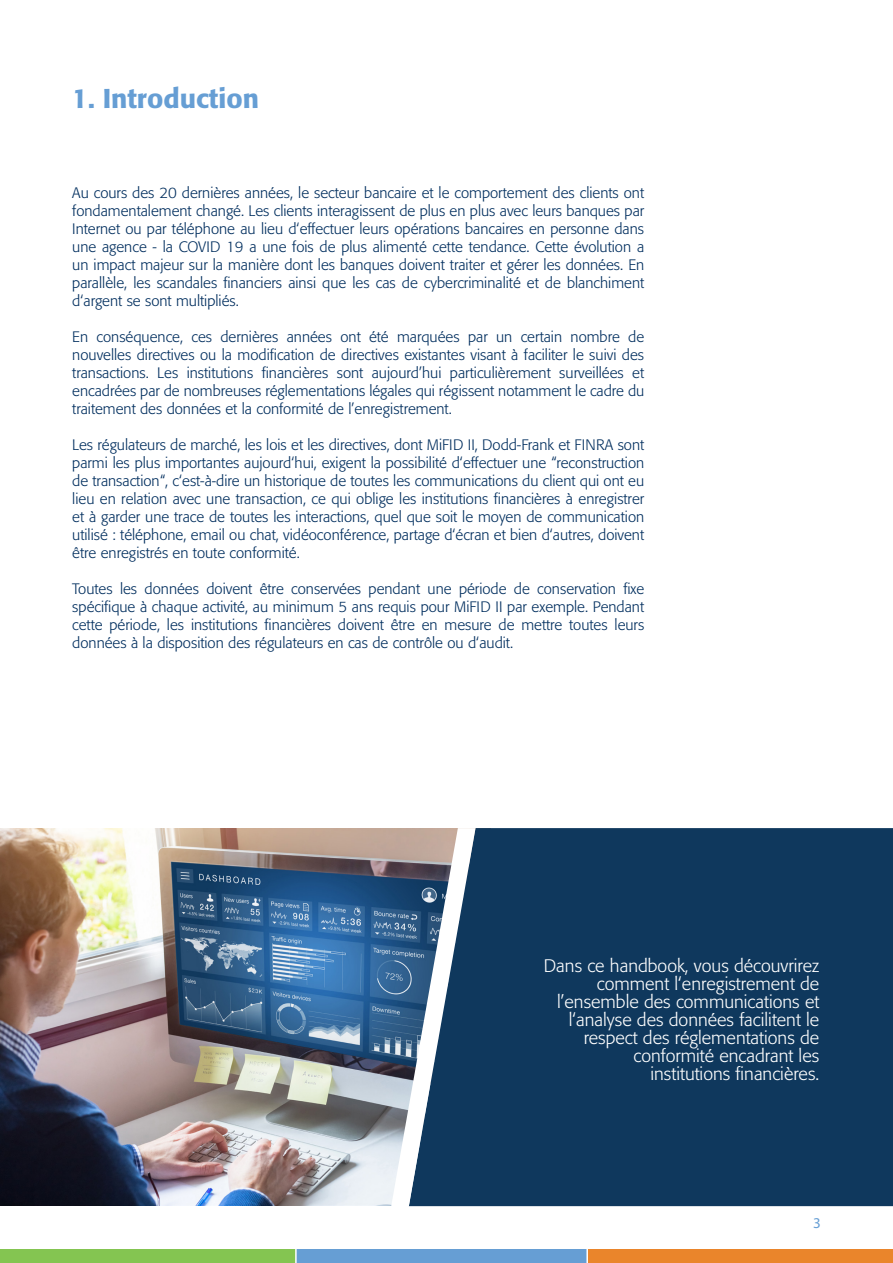
<style>
.page{position:relative;width:893px;height:1263px;background:#fff}
.page>*{position:absolute;margin:0;border:0;box-sizing:border-box;transform-origin:0 0}
.Ü1{font:500 27px "Formata BQ";color:#669ed4}
.Fließtext{font:300 18px/18px "Formata BQ";color:#fff;text-align:right}
.Fließtext-2{font:300 15px/18px "Formata BQ";color:#002e5e;text-align:justify}
.t1{font:15px "Myriad Pro";color:#669ed4}
</style>
<div class="page">
<div style="left:0;top:1249px;width:296px;height:14px;background:#84c551"></div>
<div style="left:296px;top:1249px;width:291px;height:14px;background:#669ed4"></div>
<div style="left:587px;top:1249px;width:306px;height:14px;background:#ea852b"></div>
<hr style="left:295px;top:1242px;width:2px;height:21px;background:#fff">
<svg style="left:586px;top:1249px;width:2px;height:14px"></svg>
<img style="left:0;top:828px;width:391px;height:377px">
<div style="left:476px;top:828px;width:417px;height:378px;background:#0f385d"></div>
<svg style="left:391px;top:828px;width:85px;height:378px"></svg>
<p class="Ü1" style="left:72px;top:82px;width:188px">1. Introduction</p>
<p class="Fließtext-2" style="left:72px;top:184px;width:573px">Au cours des 20 dernières années, le secteur bancaire et le comportement des clients ont fondamentalement changé. Les clients interagissent de plus en plus avec leurs banques par Internet ou par téléphone au lieu d‘effectuer leurs opérations bancaires en personne dans une agence - la COVID 19 a une fois de plus alimenté cette tendance. Cette évolution a un impact majeur sur la manière dont les banques doivent traiter et gérer les données. En parallèle, les scandales financiers ainsi que les cas de cybercriminalité et de blanchiment d‘argent se sont multipliés.</p>
<p class="Fließtext-2" style="left:72px;top:328px;width:573px">En conséquence, ces dernières années ont été marquées par un certain nombre de nouvelles directives ou la modification de directives existantes visant à faciliter le suivi des transactions. Les institutions financières sont aujourd’hui particulièrement surveillées et encadrées par de nombreuses réglementations légales qui régissent notamment le cadre du traitement des données et la conformité de l’enregistrement.</p>
<p class="Fließtext-2" style="left:72px;top:436px;width:573px">Les régulateurs de marché, les lois et les directives, dont MiFID II, Dodd-Frank et FINRA sont parmi les plus importantes aujourd‘hui, exigent la possibilité d‘effectuer une “reconstruction de transaction“, c‘est-à-dire un historique de toutes les communications du client qui ont eu lieu en relation avec une transaction, ce qui oblige les institutions financières à enregistrer et à garder une trace de toutes les interactions, quel que soit le moyen de communication utilisé : téléphone, email ou chat, vidéoconférence, partage d‘écran et bien d‘autres, doivent être enregistrés en toute conformité.</p>
<p class="Fließtext-2" style="left:72px;top:580px;width:573px">Toutes les données doivent être conservées pendant une période de conservation fixe spécifique à chaque activité, au minimum 5 ans requis pour MiFID II par exemple. Pendant cette période, les institutions financières doivent être en mesure de mettre toutes leurs données à la disposition des régulateurs en cas de contrôle ou d‘audit.</p>
<p class="Fließtext" style="left:544px;top:957px;width:277px">Dans ce handbook, vous découvrirez comment l‘enregistrement de l’ensemble des communications et l‘analyse des données facilitent le respect des réglementations de conformité encadrant les<br>institutions financières.</p>
<p class="t1" style="left:813px;top:1213px;width:9px">3</p>
</div>
